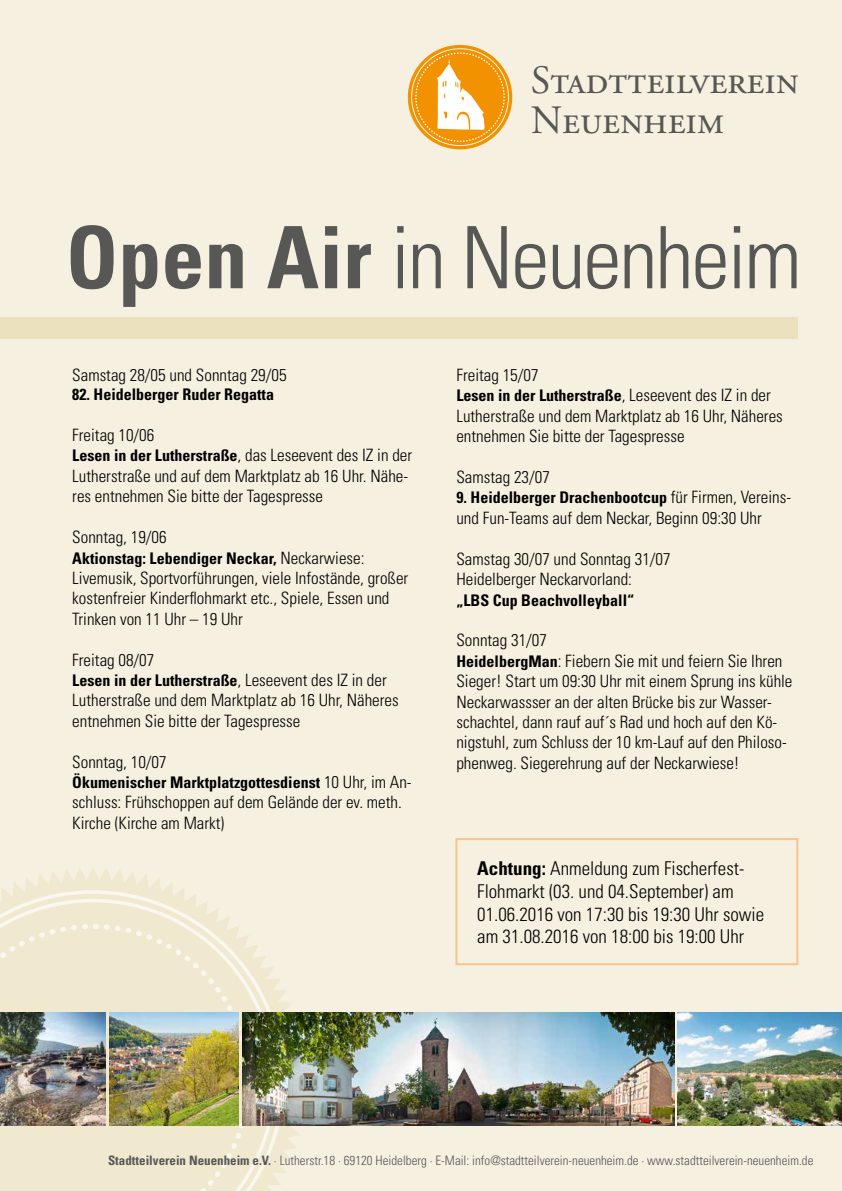
<style>
.page{position:relative;width:842px;height:1191px;background:#f5f0e0}
.page>*{position:absolute;margin:0;border:0;box-sizing:border-box;transform-origin:0 0}
.t1{font:300 condensed 86px "Univers";letter-spacing:-.025em;color:#575756}
.t2{font:40.2px/40.2px "Adobe Garamond Pro";color:#575756}
.t3{font:300 condensed 19px/22.8px "Univers";color:#000}
.t4{font:300 condensed 17px/20.4px "Univers";color:#000}
.t5{font:700 condensed 16px "Univers";color:#000}
.t6{font:300 condensed 13px "Univers";color:#575756}
.s1{font-weight:700}
.s2{font-weight:700;font-size:16px}
.s3{font-weight:300;font-size:17px}
</style>
<div class="page">
<svg style="left:2px;top:868px;width:306px;height:305px"></svg>
<svg style="left:2px;top:890px;width:282px;height:295px"></svg>
<svg style="left:0;top:899px;width:276px;height:292px;fill:#f0e8cf"></svg>
<div style="left:0;top:924px;width:251px;height:267px;background:#f0e8cf"></div>
<img style="left:0;top:1013px;width:106px;height:112px">
<img style="left:242px;top:1013px;width:432px;height:112px">
<img style="left:678px;top:1013px;width:164px;height:112px">
<img style="left:109px;top:1013px;width:130px;height:112px">
<div style="left:408px;top:45px;width:104px;height:104px;background:#f39200;border-radius:50%"></div>
<svg style="left:411px;top:48px;width:98px;height:98px"></svg>
<div style="left:0;top:317px;width:797px;height:22px;background:#ebe1bf"></div>
<div style="left:455px;top:838px;width:343px;height:127px;border:2px solid #fac28c"></div>
<h2 class="t2" style="left:531px;top:62px;width:270px">Stadtteilverein<br>Neuenheim</h2>
<h1 class="t1" style="left:66px;top:206px;width:737px"><span class="s1">Open Air</span> in Neuenheim</h1>
<p class="t4" style="left:72px;top:365px;width:216px">Samstag 28/05 und Sonntag 29/05</p>
<p class="t5" style="left:72px;top:385px;width:203px">82. Heidelberger Ruder Regatta</p>
<p class="t4" style="left:72px;top:425px;width:341px">Freitag 10/06<br><span class="s2">Lesen in der Lutherstraße</span>, das Leseevent des IZ in der Lutherstraße und auf dem Marktplatz ab 16 Uhr. Nähe&shy;res entnehmen Sie bitte der Tagespresse</p>
<p class="t4" style="left:72px;top:527px;width:96px">Sonntag, 19/06</p>
<p class="t5" style="left:72px;top:548px;width:294px">Aktionstag: Lebendiger Neckar, <span class="s3">Neckarwiese:</span></p>
<p class="t4" style="left:72px;top:568px;width:338px">Livemusik, Sportvorführungen, viele Infostände, großer kostenfreier Kinderflohmarkt etc., Spiele, Essen und<br>Trinken von 11 Uhr – 19 Uhr</p>
<p class="t4" style="left:72px;top:649px;width:84px">Freitag 08/07</p>
<p class="t5" style="left:72px;top:670px;width:316px">Lesen in der Lutherstraße<span class="s3">, Leseevent des IZ in der</span></p>
<p class="t4" style="left:72px;top:690px;width:328px">Lutherstraße und dem Marktplatz ab 16 Uhr, Näheres entnehmen Sie bitte der Tagespresse</p>
<p class="t4" style="left:72px;top:751px;width:96px">Sonntag, 10/07</p>
<p class="t5" style="left:72px;top:772px;width:341px">Ökumenischer Marktplatzgottesdienst <span class="s3">10 Uhr, im An-</span></p>
<p class="t4" style="left:72px;top:792px;width:331px">schluss: Frühschoppen auf dem Gelände der ev. meth.<br>Kirche (Kirche am Markt)</p>
<p class="t4" style="left:456px;top:365px;width:84px">Freitag 15/07</p>
<p class="t5" style="left:456px;top:386px;width:316px">Lesen in der Lutherstraße<span class="s3">, Leseevent des IZ in der</span></p>
<p class="t4" style="left:456px;top:406px;width:328px">Lutherstraße und dem Marktplatz ab 16 Uhr, Näheres entnehmen Sie bitte der Tagespresse</p>
<p class="t4" style="left:456px;top:467px;width:95px">Samstag 23/07</p>
<p class="t5" style="left:456px;top:488px;width:336px">9. Heidelberger Drachenbootcup <span class="s3">für Firmen, Vereins-</span></p>
<p class="t4" style="left:456px;top:508px;width:307px">und Fun-Teams auf dem Neckar, Beginn 09:30 Uhr</p>
<p class="t4" style="left:456px;top:548px;width:216px">Samstag 30/07 und Sonntag 31/07<br>Heidelberger Neckarvorland:</p>
<p class="t5" style="left:456px;top:590px;width:179px">„LBS Cup Beachvolleyball“</p>
<p class="t4" style="left:456px;top:630px;width:338px">Sonntag 31/07<br><span class="s2">HeidelbergMan</span>: Fiebern Sie mit und feiern Sie Ihren Sieger! Start um 09:30 Uhr mit einem Sprung ins kühle Neckarwassser an der alten Brücke bis zur Wasser&shy;schachtel, dann rauf auf´s Rad und hoch auf den Kö&shy;nigstuhl, zum Schluss der 10 km-Lauf auf den Philoso&shy;phenweg. Siegerehrung auf der Neckarwiese!</p>
<p class="t3" style="left:477px;top:857px;width:288px"><span class="s1">Achtung:</span> Anmeldung zum Fischerfest-Flohmarkt (03. und 04.September) am 01.06.2016 von 17:30 bis 19:30 Uhr sowie am 31.08.2016 von 18:00 bis 19:00 Uhr</p>
<p class="t6" style="left:108px;top:1153px;width:707px"><span class="s1">Stadtteilverein Neuenheim e.V.</span> · Lutherstr.18 · 69120 Heidelberg · E-Mail: info@stadtteilverein-neuenheim.de · www.stadtteilverein-neuenheim.de</p>
</div>
